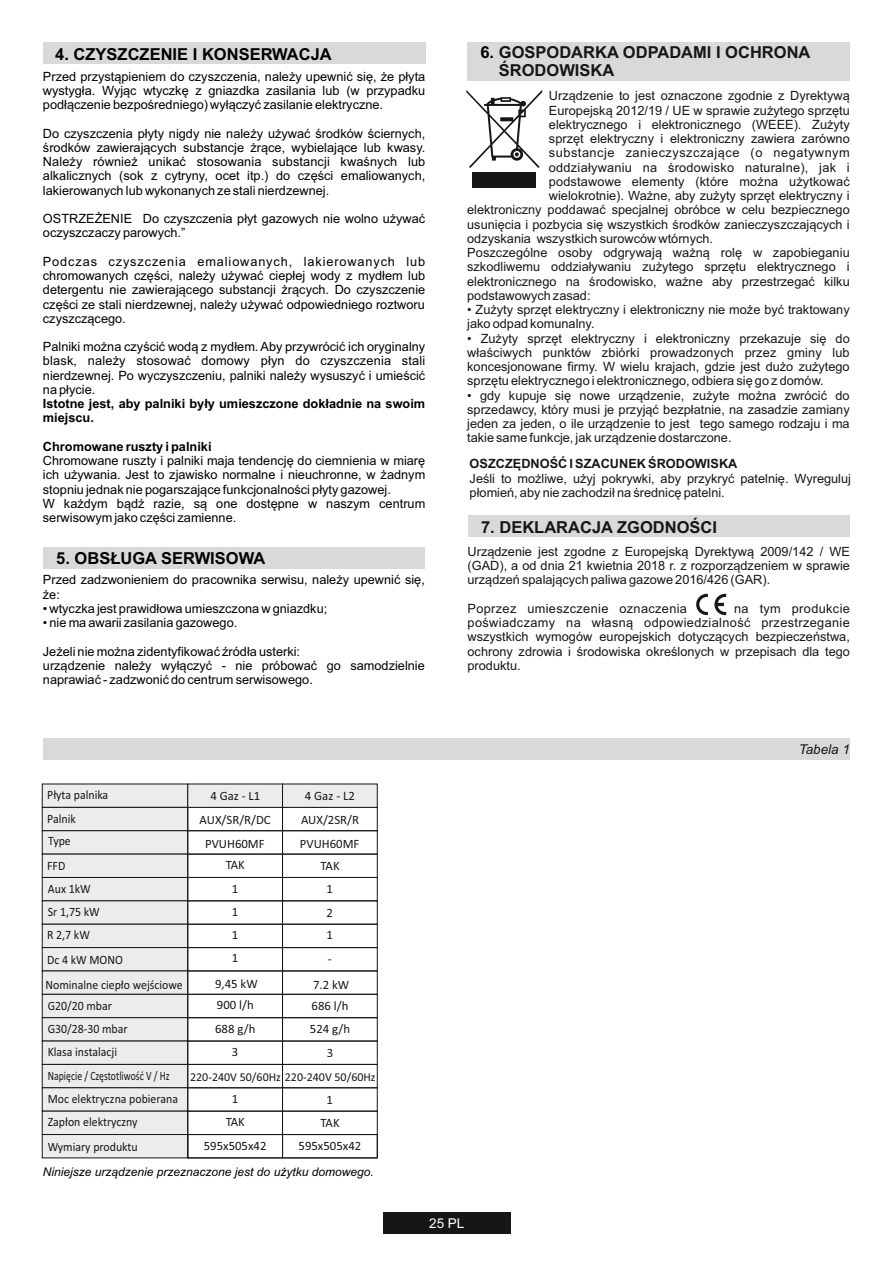
<style>
.page{position:relative;width:893px;height:1263px;background:#fff}
.page>*{position:absolute;margin:0;border:0;box-sizing:border-box;transform-origin:0 0}
.t1{font:700 16.5px/18.5px "Arial";color:#151616}
.t2{font:700 16.5px "Arial";color:#000}
.t3{font:italic 13.5px "Arial";color:#151616}
.t4{font:13.5px "Arial";color:#fff}
.t5{font:12.75px/14.2px "Arial";color:#151616;text-align:justify}
.t6{font:12.75px/14.2px "Arial";color:#000}
.t7{font:12.75px/23.9px "Calibri";color:#151616;scale:.93 1}
.t8{font:12.75px/23.4px "Calibri";color:#151616;text-align:center}
.t9{font:700 12.75px/14.2px "Arial";color:#000}
.t10{font:12.75px "Arial";letter-spacing:.02em;color:#151616}
.t11{font:12.75px "Arial";letter-spacing:.04em;color:#151616}
.t12{font:700 12.75px "Arial";color:#151616}
.t13{font:12.75px "Arial";letter-spacing:.025em;color:#151616}
.t14{font:italic 12px "Arial";color:#000}
.t15{font:12px "Calibri";color:#151616}
.s1{color:#000}
</style>
<div class="page">
<div style="left:383px;top:1212px;width:127px;height:21px;background:#151616"></div>
<div style="left:43px;top:739px;width:807px;height:21px;background:#d9d9da"></div>
<svg style="left:696px;top:594px;width:12px;height:21px"></svg>
<svg style="left:714px;top:594px;width:12px;height:21px"></svg>
<div style="left:43px;top:547px;width:382px;height:21px;background:#d9d9da"></div>
<div style="left:473px;top:172px;width:63px;height:16px;background:#151616"></div>
<svg style="left:466px;top:90px;width:76px;height:78px"></svg>
<div style="left:468px;top:42px;width:382px;height:38px;background:#d9d9da"></div>
<svg style="left:41px;top:783px;width:337px;height:376px"></svg>
<div style="left:282px;top:1040px;width:96px;height:25px;border:1px solid #151616"></div>
<div style="left:282px;top:1064px;width:96px;height:24px;border:1px solid #151616"></div>
<div style="left:282px;top:1087px;width:96px;height:24px;border:1px solid #151616"></div>
<div style="left:282px;top:994px;width:96px;height:24px;border:1px solid #151616"></div>
<div style="left:282px;top:1017px;width:96px;height:24px;border:1px solid #151616"></div>
<div style="left:187px;top:1040px;width:96px;height:25px;border:1px solid #151616"></div>
<div style="left:187px;top:1064px;width:96px;height:24px;border:1px solid #151616"></div>
<div style="left:187px;top:1087px;width:96px;height:24px;border:1px solid #151616"></div>
<div style="left:187px;top:994px;width:96px;height:24px;border:1px solid #151616"></div>
<div style="left:187px;top:1017px;width:96px;height:24px;border:1px solid #151616"></div>
<div style="left:468px;top:515px;width:382px;height:22px;background:#d9d9da"></div>
<div style="left:43px;top:43px;width:382px;height:21px;background:#d9d9da"></div>
<p class="t2" style="left:55px;top:48px;width:278px">4. CZYSZCZENIE I KONSERWACJA</p>
<p class="t6" style="left:43px;top:70px;width:384px;text-align:justify">Przed przystąpieniem do czyszczenia, należy upewnić się, że płyta wystygła. Wyjąc wtyczkę z gniazdka zasilania lub (w przypadku podłączenie bezpośredniego) wyłączyć zasilanie elektryczne.</p>
<p class="t6" style="left:43px;top:127px;width:384px;text-align:justify">Do czyszczenia płyty nigdy nie należy używać środków ściernych, środków zawierających substancje żrące, wybielające lub kwasy.<br>Należy również unikać stosowania substancji kwaśnych lub alkalicznych (sok z cytryny, ocet itp.) do części emaliowanych, lakierowanych lub wykonanych ze stali nierdzewnej.</p>
<p class="t6" style="left:43px;top:213px;width:384px">OSTRZEŻENIE Do czyszczenia płyt gazowych nie wolno używać oczyszczaczy parowych.”</p>
<p class="t6" style="left:43px;top:255px;width:384px;text-align:justify">Podczas czyszczenia emaliowanych, lakierowanych lub chromowanych części, należy używać ciepłej wody z mydłem lub detergentu nie zawierającego substancji żrących. Do czyszczenie części ze stali nierdzewnej, należy używać odpowiedniego roztworu czyszczącego.</p>
<p class="t6" style="left:43px;top:341px;width:384px;text-align:justify">Palniki można czyścić wodą z mydłem. Aby przywrócić ich oryginalny blask, należy stosować domowy płyn do czyszczenia stali nierdzewnej. Po wyczyszczeniu, palniki należy wysuszyć i umieścić na płycie.</p>
<p class="t9" style="left:43px;top:398px;width:384px">Istotne jest, aby palniki były umieszczone dokładnie na swoim miejscu.</p>
<p class="t9" style="left:43px;top:440px;width:170px">Chromowane ruszty i palniki</p>
<p class="t6" style="left:43px;top:455px;width:384px">Chromowane ruszty i palniki maja tendencję do ciemnienia w miarę ich używania. Jest to zjawisko normalne i nieuchronne, w żadnym stopniu jednak nie pogarszające funkcjonalności płyty gazowej.<br>W każdym bądź razie, są one dostępne w naszym centrum serwisowym jako części zamienne.</p>
<p class="t2" style="left:56px;top:552px;width:211px">5. OBSŁUGA SERWISOWA</p>
<p class="t6" style="left:43px;top:574px;width:383px">Przed zadzwonieniem do pracownika serwisu, należy upewnić się, że:</p>
<p class="t6" style="left:43px;top:602px;width:286px">• wtyczka jest prawidłowa umieszczona w gniazdku;</p>
<p class="t6" style="left:43px;top:617px;width:196px">• nie ma awarii zasilania gazowego.</p>
<p class="t6" style="left:43px;top:645px;width:383px">Jeżeli nie można zidentyfikować źródła usterki:<br>urządzenie należy wyłączyć - nie próbować go samodzielnie naprawiać - zadzwonić do centrum serwisowego.</p>
<p class="t7" style="left:47px;top:783px;width:67px;line-height:24.5px">Płyta palnika<br>Palnik</p>
<p class="t7" style="left:46px;top:830px;width:149px">Type<br>FFD<br>Aux 1kW<br>Sr 1,75 kW<br>R 2,7 kW<br>Dc 4 kW MONO<br>Nominalne ciepło wejściowe</p>
<p class="t7" style="left:48px;top:995px;width:142px;line-height:23.2px">G20/20 mbar<br>G30/28-30 mbar<br>Klasa instalacji<br>Napięcie / Częstotliwość V / Hz<br>Moc elektryczna pobierana<br>Zapłon elektryczny</p>
<p class="t7" style="left:48px;top:1136px;width:98px">Wymiary produktu</p>
<p class="t8" style="left:210px;top:785px;width:52px">4 Gaz - L1</p>
<p class="t8" style="left:305px;top:785px;width:52px">4 Gaz - L2</p>
<p class="t8" style="left:200px;top:809px;width:73px">AUX/SR/R/DC</p>
<p class="t8" style="left:301px;top:809px;width:59px">AUX/2SR/R</p>
<p class="t8" style="left:205px;top:834px;width:61px;line-height:21.5px">PVUH60MF<br>TAK</p>
<p class="t8" style="left:232px;top:878px;width:8px;text-align:left">1<br>1</p>
<p class="t8" style="left:300px;top:833px;width:61px;line-height:22.2px">PVUH60MF<br>TAK</p>
<p class="t8" style="left:326px;top:878px;width:8px">1</p>
<p class="t8" style="left:327px;top:902px;width:8px">2</p>
<p class="t8" style="left:232px;top:924px;width:8px">1</p>
<p class="t8" style="left:326px;top:924px;width:8px">1</p>
<p class="t8" style="left:232px;top:947px;width:8px">1</p>
<p class="t8" style="left:328px;top:948px;width:5px">-</p>
<p class="t8" style="left:215px;top:973px;width:44px">9,45 kW</p>
<p class="t8" style="left:313px;top:974px;width:38px">7.2 kW</p>
<p class="t8" style="left:215px;top:994px;width:42px;text-align:left">900 l/h<br>688 g/h</p>
<p class="t15" style="left:190px;top:1072px;width:187px">220-240V 50/60Hz 220-240V 50/60Hz</p>
<p class="t8" style="left:310px;top:995px;width:42px;text-align:left">686 l/h<br>524 g/h</p>
<p class="t8" style="left:232px;top:1041px;width:8px">3</p>
<p class="t8" style="left:232px;top:1088px;width:8px">1</p>
<p class="t8" style="left:327px;top:1042px;width:8px">3</p>
<p class="t8" style="left:326px;top:1089px;width:8px">1</p>
<p class="t8" style="left:204px;top:1111px;width:64px">TAK<br>595x505x42</p>
<p class="t8" style="left:299px;top:1112px;width:64px">TAK<br>595x505x42</p>
<p class="t14" style="left:43px;top:1167px;width:332px">Niniejsze urządzenie przeznaczone jest do użytku domowego.</p>
<p class="t1" style="left:499px;top:44px;width:313px;text-indent:-18px"><span class="s1">6.</span> GOSPODARKA ODPADAMI I OCHRONA<br>ŚRODOWISKA</p>
<p class="t5" style="left:549px;top:90px;width:302px">Urządzenie to jest oznaczone zgodnie z Dyrektywą</p>
<p class="t5" style="left:549px;top:104px;width:302px">Europejską 2012/19 / UE w sprawie zużytego sprzętu</p>
<p class="t5" style="left:549px;top:118px;width:302px">elektrycznego i elektronicznego (WEEE). Zużyty</p>
<p class="t5" style="left:549px;top:133px;width:302px">sprzęt elektryczny i elektroniczny zawiera zarówno</p>
<p class="t11" style="left:549px;top:148px;width:302px">substancje zanieczyszczające (o negatywnym</p>
<p class="t10" style="left:549px;top:162px;width:302px">oddziaływaniu na środowisko naturalne), jak i</p>
<p class="t5" style="left:549px;top:175px;width:302px">podstawowe elementy (które można użytkować</p>
<p class="t5" style="left:549px;top:190px;width:302px">wielokrotnie). Ważne, aby zużyty sprzęt elektryczny i</p>
<p class="t5" style="left:467px;top:204px;width:384px">elektroniczny poddawać specjalnej obróbce w celu bezpiecznego</p>
<p class="t5" style="left:467px;top:218px;width:384px">usunięcia i pozbycia się wszystkich środków zanieczyszczających i</p>
<p class="t5" style="left:467px;top:232px;width:247px">odzyskania wszystkich surowców wtórnych.</p>
<p class="t5" style="left:467px;top:247px;width:384px">Poszczególne osoby odgrywają ważną rolę w zapobieganiu</p>
<p class="t5" style="left:467px;top:261px;width:384px">szkodliwemu oddziaływaniu zużytego sprzętu elektrycznego i</p>
<p class="t5" style="left:467px;top:275px;width:384px">elektronicznego na środowisko, ważne aby przestrzegać kilku</p>
<p class="t5" style="left:467px;top:289px;width:125px">podstawowych zasad:</p>
<p class="t5" style="left:467px;top:304px;width:384px">• Zużyty sprzęt elektryczny i elektroniczny nie może być traktowany jako odpad komunalny.</p>
<p class="t5" style="left:467px;top:332px;width:384px">• Zużyty sprzęt elektryczny i elektroniczny przekazuje się do właściwych punktów zbiórki prowadzonych przez gminy lub koncesjonowane firmy. W wielu krajach, gdzie jest dużo zużytego sprzętu elektrycznego i elektronicznego, odbiera się go z domów.</p>
<p class="t5" style="left:467px;top:389px;width:384px">• gdy kupuje się nowe urządzenie, zużyte można zwrócić do sprzedawcy, który musi je przyjąć bezpłatnie, na zasadzie zamiany jeden za jeden, o ile urządzenie to jest tego samego rodzaju i ma takie same funkcje, jak urządzenie dostarczone.</p>
<p class="t12" style="left:470px;top:459px;width:269px">OSZCZĘDNOŚĆ I SZACUNEK ŚRODOWISKA</p>
<p class="t5" style="left:470px;top:472px;width:383px">Jeśli to możliwe, użyj pokrywki, aby przykryć patelnię. Wyreguluj płomień, aby nie zachodził na średnicę patelni.</p>
<p class="t1" style="left:481px;top:519px;width:237px">7. DEKLARACJA ZGODNOŚCI</p>
<p class="t5" style="left:468px;top:545px;width:384px">Urządzenie jest zgodne z Europejską Dyrektywą 2009/142 / WE (GAD), a od dnia 21 kwietnia 2018 r. z rozporządzeniem w sprawie urządzeń spalających paliwa gazowe 2016/426 (GAR).</p>
<p class="t13" style="left:468px;top:604px;width:221px">Poprzez umieszczenie oznaczenia</p>
<p class="t5" style="left:468px;top:602px;width:384px;text-indent:267px">na tym produkcie poświadczamy na własną odpowiedzialność przestrzeganie wszystkich wymogów europejskich dotyczących bezpieczeństwa, ochrony zdrowia i środowiska określonych w przepisach dla tego produktu.</p>
<p class="t3" style="left:799px;top:744px;width:53px">Tabela 1</p>
<p class="t4" style="left:429px;top:1218px;width:37px">25 PL</p>
</div>
